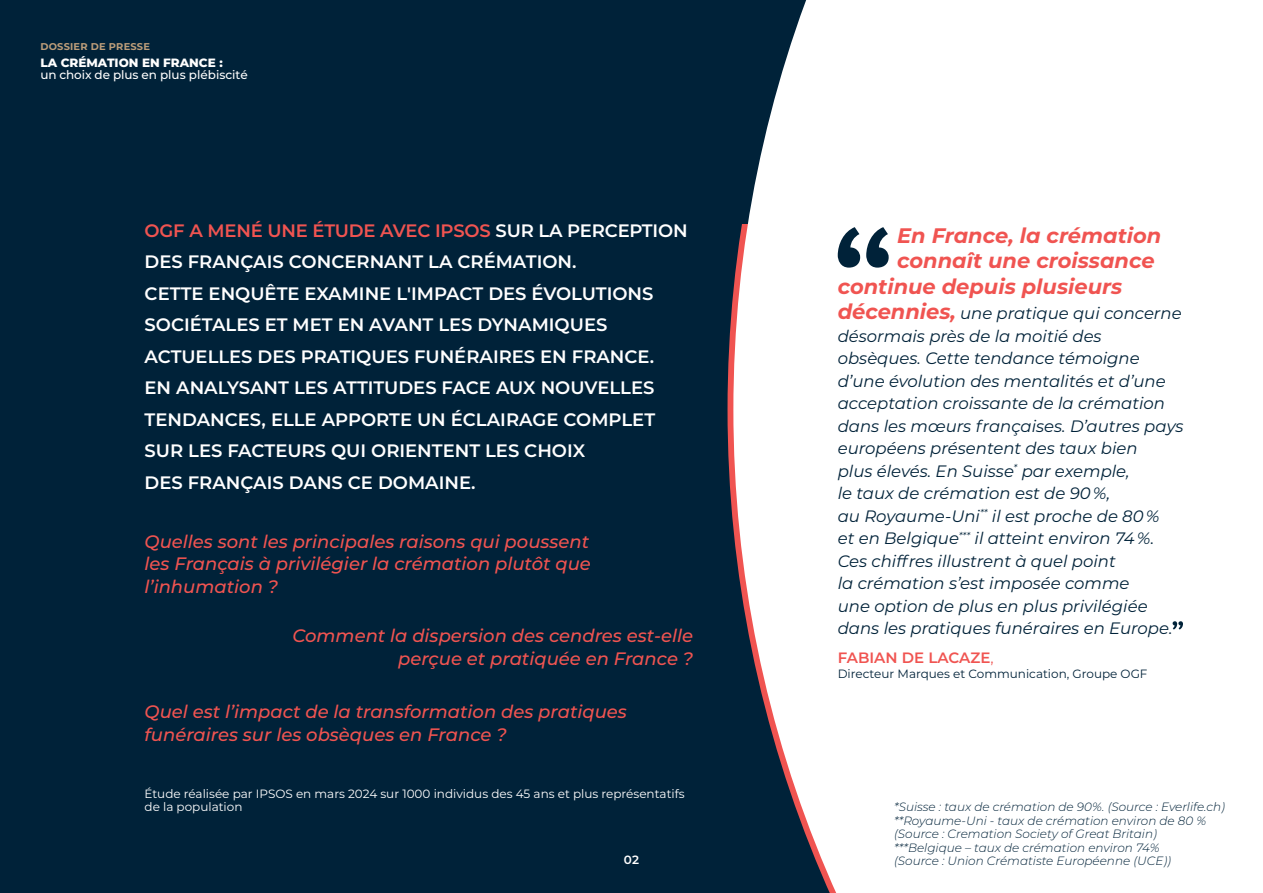
<style>
.page{position:relative;width:1263px;height:893px;background:#002239}
.page>*{position:absolute;margin:0;border:0;box-sizing:border-box;transform-origin:0 0}
.t1{font:italic 700 21px "Montserrat";color:#f05451}
.t2{font:600 18px/31.5px "Montserrat";color:#fff}
.t3{font:italic 500 18px/22.5px "Montserrat";color:#f05451;text-align:justify}
.t4{font:italic 16.5px/22.5px "Montserrat";color:#002239}
.t5{font:600 15px "Montserrat";color:#f05451}
.t6{font:italic 300 12px/13.5px "Montserrat";color:#002239}
.t7{font:12px/13.5px "Montserrat";color:#fff}
.t8{font:500 12px/12px "Montserrat";color:#fff}
.t9{font:12px "Montserrat";color:#002239}
.t10{font:600 12px "Montserrat";color:#fff}
.t11{font:700 9.9px "Montserrat";letter-spacing:.02em;color:#bd9e7a}
.s1{font-weight:800}
.s2{color:#f05451}
.s3{font-weight:700;font-size:21px;color:#f05451}
.s4{font-weight:400}
</style>
<div class="page">
<div style="left:733px;top:0;width:530px;height:893px;background:#fff"></div>
<svg style="left:838px;top:227px;width:51px;height:41px"></svg>
<svg style="left:1172px;top:621px;width:11px;height:8px"></svg>
<p class="t11" style="left:40px;top:39px;width:111px">DOSSIER DE PRESSE</p>
<p class="t8" style="left:40px;top:56px;width:209px"><span class="s1">LA CRÉMATION EN FRANCE :<br></span>un choix de plus en plus plébiscité</p>
<p class="t2" style="left:145px;top:214px;width:545px"><span class="s2">OGF A MENÉ UNE ÉTUDE AVEC IPSOS</span> SUR LA PERCEPTION DES FRANÇAIS CONCERNANT LA CRÉMATION.<br>CETTE ENQUÊTE EXAMINE L'IMPACT DES ÉVOLUTIONS SOCIÉTALES ET MET EN AVANT LES DYNAMIQUES ACTUELLES DES PRATIQUES FUNÉRAIRES EN FRANCE.<br>EN ANALYSANT LES ATTITUDES FACE AUX NOUVELLES TENDANCES, ELLE APPORTE UN ÉCLAIRAGE COMPLET SUR LES FACTEURS QUI ORIENTENT LES CHOIX<br>DES FRANÇAIS DANS CE DOMAINE.</p>
<p class="t3" style="left:145px;top:529px;width:448px">Quelles sont les principales raisons qui poussent les Français à privilégier la crémation plutôt que l’inhumation ?</p>
<p class="t3" style="left:292px;top:624px;width:402px;text-align:right">Comment la dispersion des cendres est-elle perçue et pratiquée en France ?</p>
<p class="t3" style="left:145px;top:700px;width:484px">Quel est l’impact de la transformation des pratiques funéraires sur les obsèques en France ?</p>
<p class="t7" style="left:145px;top:786px;width:542px">Étude réalisée par IPSOS en mars 2024 sur 1000 individus des 45 ans et plus représentatifs de la population</p>
<p class="t10" style="left:624px;top:851px;width:17px">02</p>
<p class="t1" style="left:897px;top:220px;width:266px">En France, la crémation</p>
<p class="t1" style="left:897px;top:245px;width:259px">connaît une croissance</p>
<p class="t1" style="left:838px;top:271px;width:286px">continue depuis plusieurs</p>
<p class="t4" style="left:838px;top:301px;width:347px"><span class="s3">décennies,</span> une pratique qui concerne désormais près de la moitié des obsèques. Cette tendance témoigne d’une évolution des mentalités et d’une acceptation croissante de la crémation dans les mœurs françaises. D’autres pays européens présentent des taux bien<br>plus élevés. En Suisse<sup>*</sup> par exemple,<br>le taux de crémation est de 90 %,<br>au Royaume-Uni<sup>**</sup> il est proche de 80 %<br>et en Belgique<sup>***</sup> il atteint environ 74 %.<br>Ces chiffres illustrent à quel point<br>la crémation s’est imposée comme<br>une option de plus en plus privilégiée dans les pratiques funéraires en Europe.</p>
<p class="t5" style="left:838px;top:647px;width:157px">FABIAN DE LACAZE<span class="s4">,</span></p>
<p class="t9" style="left:838px;top:665px;width:311px">Directeur Marques et Communication, Groupe OGF</p>
<p class="t6" style="left:894px;top:800px;width:332px">*Suisse : taux de crémation de 90%. (Source : Everlife.ch)</p>
<p class="t6" style="left:894px;top:813px;width:314px">**Royaume-Uni - taux de crémation environ de 80 % (Source : Cremation Society of Great Britain)</p>
<p class="t6" style="left:894px;top:840px;width:278px">***Belgique – taux de crémation environ 74% (Source : Union Crématiste Européenne (UCE))</p>
</div>
